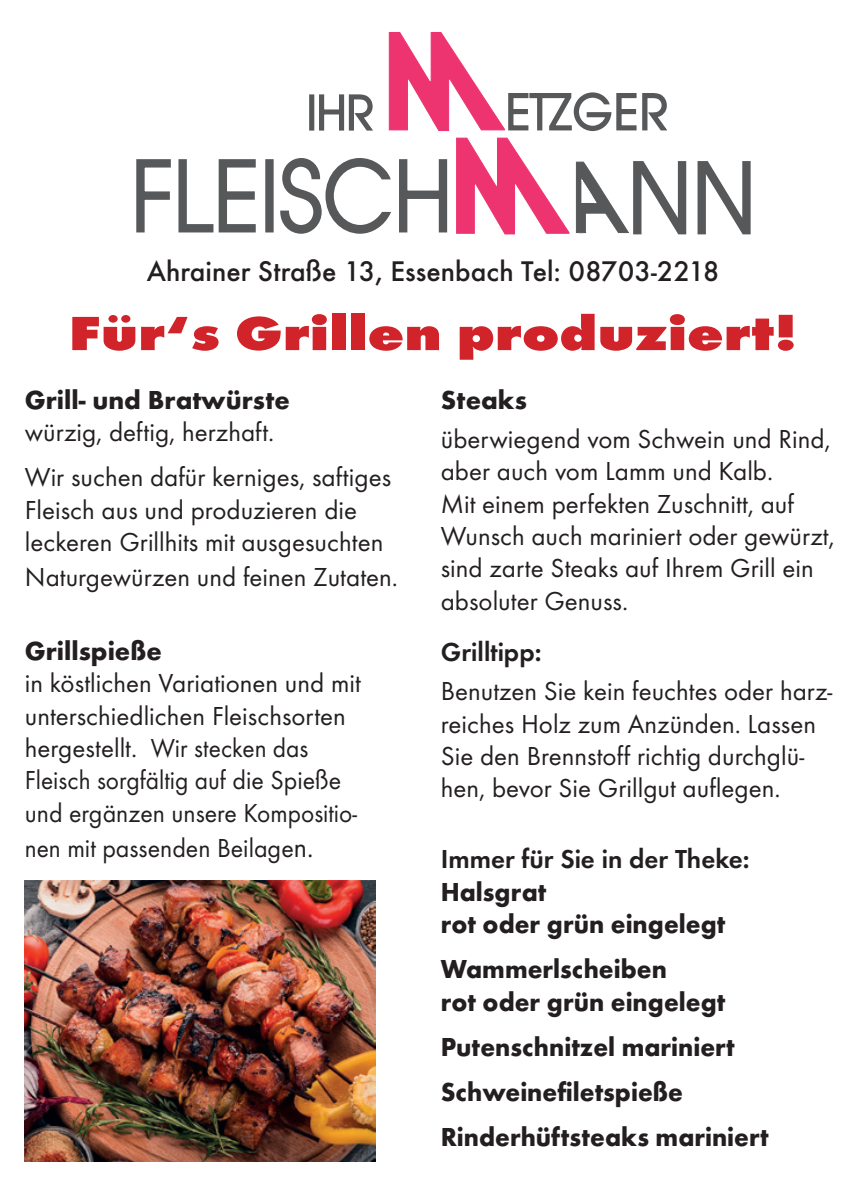
<style>
.page{position:relative;width:856px;height:1180px;background:#fff}
.page>*{position:absolute;margin:0;border:0;box-sizing:border-box;transform-origin:0 0}
.t1{font:800 49.73px "Futura T";color:#d1232a;scale:1.2 1}
.t2{font:500 29.47px "Futura T";color:#231f20}
.t3{font:27px/32.4px "Futura T";color:#231f20}
.t4{font:700 27px/32.4px "Futura T";color:#231f20;scale:.96 1}
.t5{font:700 27px "Futura T";color:#231f20}
.t6{font:600 27px "Futura T";color:#231f20}
.t7{font:27px "Futura T";color:#231f20;scale:.94 1}
.s1{font-size:29.25px}
</style>
<div class="page">
<svg style="left:136px;top:159px;width:120px;height:74px"></svg>
<div style="left:265px;top:159px;width:9px;height:73px;background:#57585a;border:2px solid #57585a"></div>
<svg style="left:697px;top:161px;width:54px;height:74px"></svg>
<svg style="left:280px;top:32px;width:407px;height:203px"></svg>
<img style="left:25px;top:880px;width:351px;height:281px">
<p class="t2" style="left:147px;top:254px;width:574px">Ahrainer Straße 13, Essenbach Tel: 08703-2218</p>
<h1 class="t1" style="left:68px;top:304px;width:609px">Für‘s Grillen produziert!</h1>
<p class="t5" style="left:25px;top:383px;width:267px">Grill- und Bratwürste</p>
<p class="t3" style="left:25px;top:409px;width:368px;line-height:45.2px">würzig, deftig, herzhaft.<br>Wir suchen dafür kerniges, saftiges</p>
<p class="t3" style="left:25px;top:493px;width:360px">Fleisch aus und produzieren die leckeren Grillhits mit ausgesuchten</p>
<p class="t3" style="left:25px;top:560px;width:375px">Naturgewürzen und feinen Zutaten.</p>
<p class="t5" style="left:441px;top:384px;width:88px">Steaks</p>
<p class="t3" style="left:441px;top:422px;width:395px">überwiegend vom Schwein und Rind, aber auch vom Lamm und Kalb.<br>Mit einem perfekten Zuschnitt, auf<br>Wunsch auch mariniert oder gewürzt, sind zarte Steaks auf Ihrem Grill ein absoluter Genuss.</p>
<p class="t6" style="left:441px;top:636px;width:102px">Grilltipp:</p>
<p class="t3" style="left:441px;top:674px;width:393px">Benutzen Sie kein feuchtes oder harz&shy;reiches Holz zum Anzünden. Lassen Sie den Brennstoff richtig durchglü&shy;hen, bevor Sie Grillgut auflegen.</p>
<p class="t5" style="left:25px;top:634px;width:138px">Grillspieße</p>
<p class="t3" style="left:25px;top:666px;width:337px">in köstlichen Variationen und mit unterschiedlichen Fleischsorten hergestellt. Wir stecken das Fleisch sorgfältig auf die Spieße und ergänzen unsere Kompositio-</p>
<p class="t7" style="left:25px;top:832px;width:308px">nen mit passenden Beilage<span class="s1">n.</span></p>
<p class="t6" style="left:441px;top:843px;width:310px">Immer für Sie in der Theke:</p>
<p class="t4" style="left:441px;top:875px;width:298px">Halsgrat<br>rot oder grün eingelegt</p>
<p class="t4" style="left:441px;top:953px;width:298px">Wammerlscheiben<br>rot oder grün eingelegt</p>
<p class="t4" style="left:441px;top:1024px;width:343px;line-height:45.2px">Putenschnitzel mariniert<br>Schweinefiletspieße<br>Rinderhüftsteaks mariniert</p>
</div>
